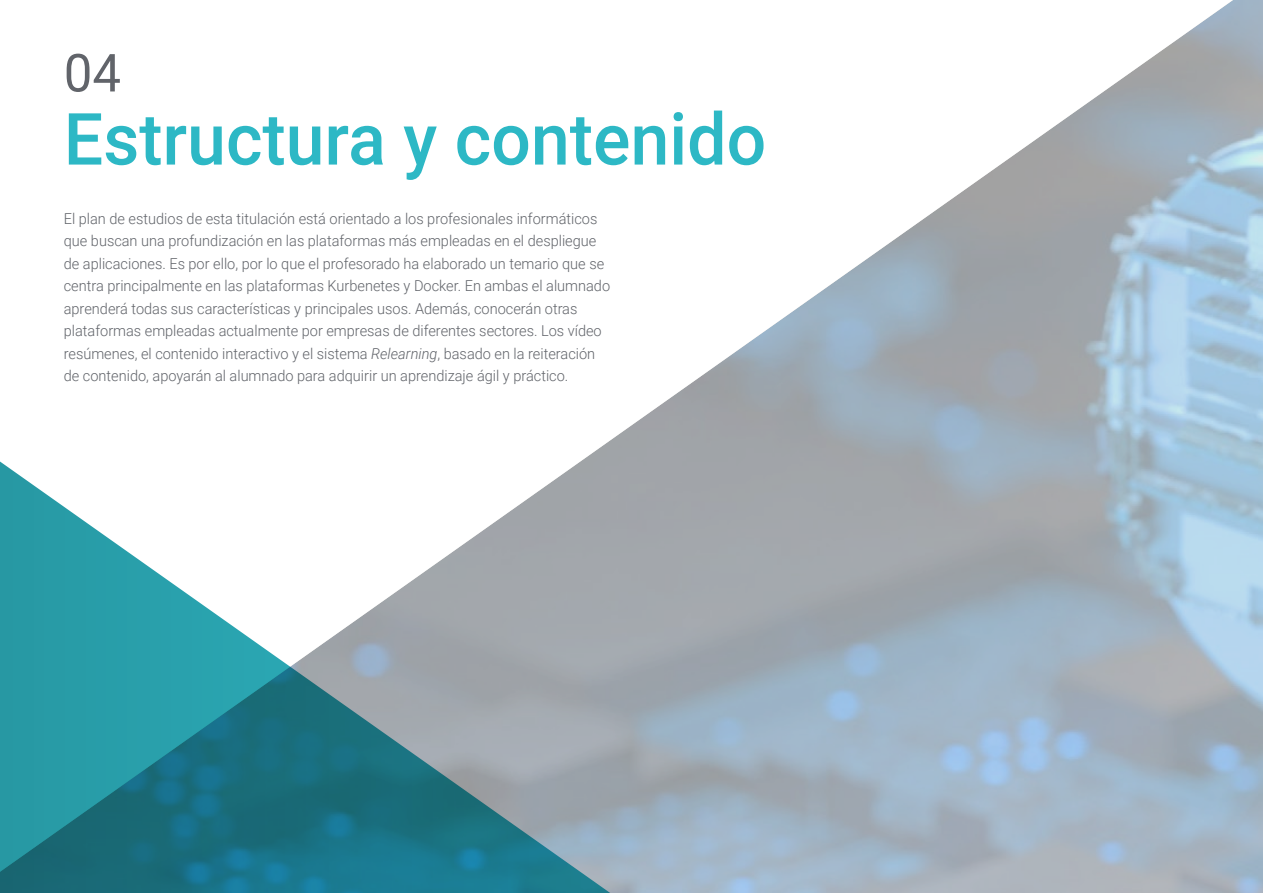
<style>
.page{position:relative;width:1263px;height:893px;background:#fff}
.page>*{position:absolute;margin:0;border:0;box-sizing:border-box;transform-origin:0 0}
.t1{font:500 72px "Roboto";color:#2db8c5}
.t2{font:52.5px "Roboto";color:#61646a}
.t3{font:300 15px/22.5px "Roboto";color:#61646a}
.s1{font-style:italic}
</style>
<div class="page">
<svg style="left:0;top:446px;width:640px;height:447px"></svg>
<h2 class="t2" style="left:64px;top:36px;width:59px">04</h2>
<h1 class="t1" style="left:64px;top:89px;width:704px">Estructura y contenido</h1>
<p class="t3" style="left:64px;top:207px;width:548px">El plan de estudios de esta titulación está orientado a los profesionales informáticos que buscan una profundización en las plataformas más empleadas en el despliegue de aplicaciones. Es por ello, por lo que el profesorado ha elaborado un temario que se centra principalmente en las plataformas Kurbenetes y Docker. En ambas el alumnado aprenderá todas sus características y principales usos. Además, conocerán otras plataformas empleadas actualmente por empresas de diferentes sectores. Los vídeo resúmenes, el contenido interactivo y el sistema <span class="s1">Relearning</span>, basado en la reiteración de contenido, apoyarán al alumnado para adquirir un aprendizaje ágil y práctico.</p>
</div>
